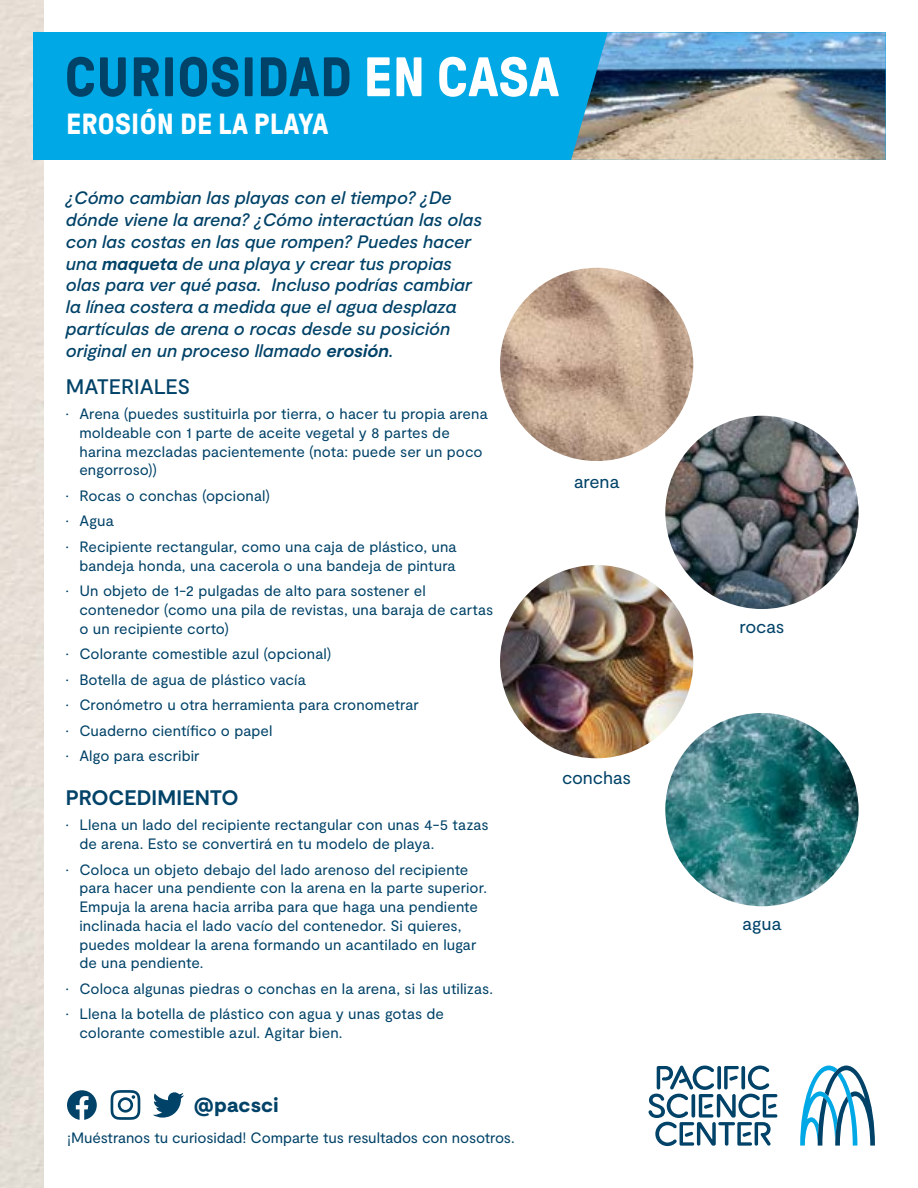
<style>
.page{position:relative;width:918px;height:1188px;background:#fff}
.page>*{position:absolute;margin:0;border:0;box-sizing:border-box;transform-origin:0 0}
.t1{font:700 55.5px "GT Pressura";letter-spacing:.01em;color:#004268}
.t2{font:700 29.1px "GT Pressura";letter-spacing:.01em;color:#fff}
.t3{font:700 21px "Moderat";letter-spacing:-.005em;color:#004268}
.t4{font:500 21px "Moderat";letter-spacing:-.005em;color:#004268}
.t5{font:900 20.4px "Moderat";letter-spacing:.01em;color:#004268}
.t6{font:italic 500 18px/21.8px "Moderat";letter-spacing:-.005em;color:#004268}
.t7{font:18px "Moderat";letter-spacing:-.005em;color:#004268}
.t8{font:15px/18.8px "Moderat";letter-spacing:.005em;color:#004268}
.s1{color:#fff}
.s2{font-weight:700}
</style>
<div class="page">
<div style="left:33px;top:32px;width:853px;height:128px;background:#00a8e5"></div>
<img style="left:571px;top:32px;width:315px;height:128px">
<svg style="left:800px;top:1066px;width:75px;height:80px"></svg>
<svg style="left:648px;top:1065px;width:129px;height:81px"></svg>
<svg style="left:153px;top:1092px;width:31px;height:26px"></svg>
<svg style="left:111px;top:1090px;width:29px;height:30px"></svg>
<svg style="left:67px;top:1090px;width:30px;height:30px"></svg>
<img style="left:500px;top:565px;width:193px;height:193px;border-radius:97px">
<img style="left:665px;top:713px;width:194px;height:193px;border-radius:97px">
<img style="left:500px;top:268px;width:193px;height:193px;border-radius:97px">
<img style="left:665px;top:416px;width:194px;height:193px;border-radius:97px">
<h1 class="t1" style="left:65px;top:47px;width:496px">CURIOSIDAD <span class="s1">EN CASA</span></h1>
<h2 class="t2" style="left:66px;top:108px;width:264px">EROSIÓN DE LA PLAYA</h2>
<p class="t6" style="left:66px;top:188px;width:418px">¿Cómo cambian las playas con el tiempo? ¿De dónde viene la arena? ¿Cómo interactúan las olas con las costas en las que rompen? Puedes hacer una <span class="s2">maqueta</span> de una playa y crear tus propias olas para ver qué pasa. Incluso podrías cambiar la línea costera a medida que el agua desplaza partículas de arena o rocas desde su posición original en un proceso llamado <span class="s2">erosión</span>.</p>
<h3 class="t4" style="left:66px;top:374px;width:126px">MATERIALES</h3>
<p class="t8" style="left:79px;top:405px;width:410px;text-indent:-14px">• Arena (puedes sustituirla por tierra, o hacer tu propia arena moldeable con 1 parte de aceite vegetal y 8 partes de harina mezcladas pacientemente (nota: puede ser un poco engorroso))</p>
<p class="t8" style="left:66px;top:487px;width:206px">• Rocas o conchas (opcional)</p>
<p class="t8" style="left:66px;top:512px;width:49px">• Agua</p>
<p class="t8" style="left:66px;top:538px;width:392px;text-align:right">• Recipiente rectangular, como una caja de plástico, una bandeja honda, una cacerola o una bandeja de pintura</p>
<p class="t8" style="left:79px;top:582px;width:415px;text-indent:-14px">• Un objeto de 1-2 pulgadas de alto para sostener el contenedor (como una pila de revistas, una baraja de cartas o un recipiente corto)</p>
<p class="t8" style="left:66px;top:645px;width:267px">• Colorante comestible azul (opcional)</p>
<p class="t8" style="left:66px;top:670px;width:241px">• Botella de agua de plástico vacía</p>
<p class="t8" style="left:66px;top:696px;width:355px">• Cronómetro u otra herramienta para cronometrar</p>
<p class="t8" style="left:66px;top:721px;width:208px">• Cuaderno científico o papel</p>
<p class="t8" style="left:66px;top:747px;width:135px">• Algo para escribir</p>
<h3 class="t3" style="left:66px;top:785px;width:174px">PROCEDIMIENTO</h3>
<p class="t8" style="left:79px;top:816px;width:411px;text-indent:-14px">• Llena un lado del recipiente rectangular con unas 4-5 tazas de arena. Esto se convertirá en tu modelo de playa.</p>
<p class="t8" style="left:79px;top:860px;width:409px;text-indent:-14px">• Coloca un objeto debajo del lado arenoso del recipiente para hacer una pendiente con la arena en la parte superior.<br>Empuja la arena hacia arriba para que haga una pendiente inclinada hacia el lado vacío del contenedor. Si quieres, puedes moldear la arena formando un acantilado en lugar de una pendiente.</p>
<p class="t8" style="left:66px;top:980px;width:429px">• Coloca algunas piedras o conchas en la arena, si las utilizas.</p>
<p class="t8" style="left:79px;top:1005px;width:366px;text-indent:-14px">• Llena la botella de plástico con agua y unas gotas de colorante comestible azul. Agitar bien.</p>
<h3 class="t5" style="left:194px;top:1093px;width:86px">@pacsci</h3>
<p class="t8" style="left:67px;top:1129px;width:449px">¡Muéstranos tu curiosidad! Comparte tus resultados con nosotros.</p>
<p class="t7" style="left:574px;top:471px;width:47px">arena</p>
<p class="t7" style="left:562px;top:767px;width:71px">conchas</p>
<p class="t7" style="left:739px;top:616px;width:46px">rocas</p>
<p class="t7" style="left:743px;top:913px;width:40px">agua</p>
</div>
